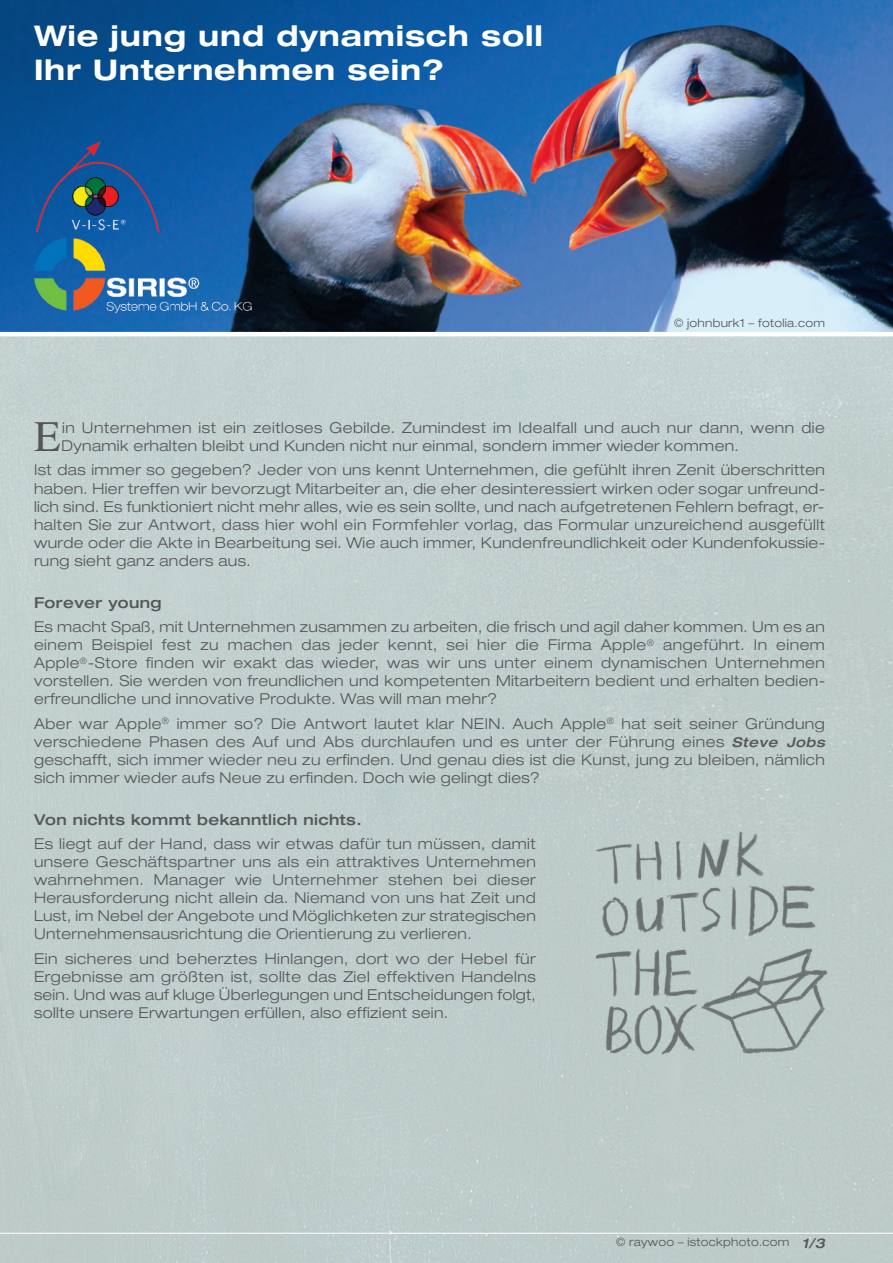
<style>
.page{position:relative;width:893px;height:1263px;background:#fff}
.page>*{position:absolute;margin:0;border:0;box-sizing:border-box;transform-origin:0 0}
.t1{font:43.5px "Times";color:#555658}
.t2{font:700 expanded 28.5px/34.2px "Helvetica Neue";letter-spacing:.03em;color:#fff}
.t3{font:300 expanded 15px/18px "Helvetica Neue";letter-spacing:.025em;color:#555658;text-align:justify}
.t4{font:500 expanded 15px "Helvetica Neue";letter-spacing:.025em;color:#555658}
.t5{font:300 expanded 11.55px "Helvetica Neue";letter-spacing:.025em;color:#555658}
.s1{font-weight:500;font-style:italic;font-size:13.5px}
</style>
<div class="page">
<div style="left:0;top:336px;width:893px;height:927px;background:#bfcecc"></div>
<img style="left:0;top:0;width:893px;height:332px">
<hr style="left:0;top:1233px;width:893px;height:1px;background:#fff">
<img style="left:33px;top:139px;width:128px;height:97px">
<img style="left:34px;top:239px;width:217px;height:74px">
<h2 class="t2" style="left:34px;top:22px;width:510px">Wie jung und dynamisch soll<br>Ihr Unternehmen sein?</h2>
<p class="t5" style="left:674px;top:319px;width:152px">© johnburk1 – fotolia.com</p>
<h1 class="t1" style="left:34px;top:411px;width:28px">E</h1>
<p class="t3" style="left:61px;top:420px;width:765px">in Unternehmen ist ein zeitloses Gebilde. Zumindest im Idealfall und auch nur dann, wenn die<br>Dynamik erhalten bleibt und Kunden nicht nur einmal, sondern immer wieder kommen.</p>
<p class="t3" style="left:34px;top:463px;width:793px">Ist das immer so gegeben? Jeder von uns kennt Unternehmen, die gefühlt ihren Zenit überschritten haben. Hier treffen wir bevorzugt Mitarbeiter an, die eher desinteressiert wirken oder sogar unfreund&shy;lich sind. Es funktioniert nicht mehr alles, wie es sein sollte, und nach aufgetretenen Fehlern befragt, er&shy;halten Sie zur Antwort, dass hier wohl ein Formfehler vorlag, das Formular unzureichend ausgefüllt wurde oder die Akte in Bearbeitung sei. Wie auch immer, Kundenfreundlichkeit oder Kundenfokussie&shy;rung sieht ganz anders aus.</p>
<p class="t4" style="left:34px;top:597px;width:129px">Forever young</p>
<p class="t3" style="left:34px;top:619px;width:793px">Es macht Spaß, mit Unternehmen zusammen zu arbeiten, die frisch und agil daher kommen. Um es an einem Beispiel fest zu machen das jeder kennt, sei hier die Firma Apple<sup>®</sup> angeführt. In einem Apple<sup>®</sup>-Store finden wir exakt das wieder, was wir uns unter einem dynamischen Unternehmen vorstellen. Sie werden von freundlichen und kompetenten Mitarbeitern bedient und erhalten bedien&shy;erfreundliche und innovative Produkte. Was will man mehr?</p>
<p class="t3" style="left:34px;top:716px;width:792px">Aber war Apple<sup>®</sup> immer so? Die Antwort lautet klar NEIN. Auch Apple<sup>®</sup> hat seit seiner Gründung verschiedene Phasen des Auf und Abs durchlaufen und es unter der Führung eines <span class="s1">Steve Jobs </span>geschafft, sich immer wieder neu zu erfinden. Und genau dies ist die Kunst, jung zu bleiben, nämlich sich immer wieder aufs Neue zu erfinden. Doch wie gelingt dies?</p>
<p class="t4" style="left:34px;top:814px;width:329px">Von nichts kommt bekanntlich nichts.</p>
<p class="t3" style="left:34px;top:836px;width:503px">Es liegt auf der Hand, dass wir etwas dafür tun müssen, damit unsere Geschäftspartner uns als ein attraktives Unternehmen wahrnehmen. Manager wie Unternehmer stehen bei dieser Herausforderung nicht allein da. Niemand von uns hat Zeit und Lust, im Nebel der Angebote und Möglichketen zur strategischen Unternehmensausrichtung die Orientierung zu verlieren.</p>
<p class="t3" style="left:34px;top:951px;width:503px">Ein sicheres und beherztes Hinlangen, dort wo der Hebel für Ergebnisse am größten ist, sollte das Ziel effektiven Handelns sein. Und was auf kluge Überlegungen und Entscheidungen folgt, sollte unsere Erwartungen erfüllen, also effizient sein.</p>
<p class="t5" style="left:616px;top:1238px;width:210px">© raywoo – istockphoto.com <span class="s1">1/3</span></p>
</div>
